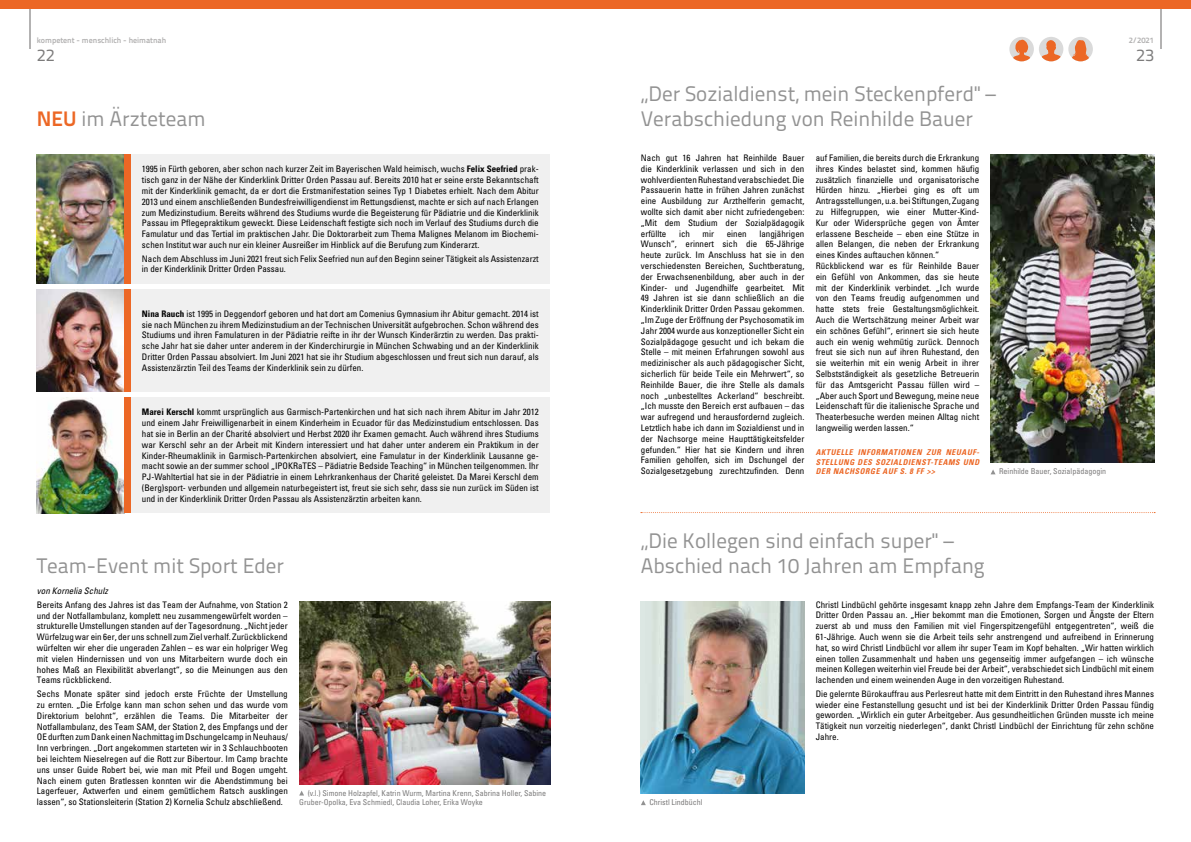
<style>
.page{position:relative;width:1191px;height:842px;background:#fff}
.page>*{position:absolute;margin:0;border:0;box-sizing:border-box;transform-origin:0 0}
.t1{font:21px/25.2px "Titillium Text 22 L";color:#929292}
.t2{font:17px "Titillium Text 22 L";color:#7c7b7b}
.t3{font:condensed 9px/10.8px "Univers LT Std";color:#000;text-align:justify}
.t4{font:italic condensed 9px "Univers LT Std";color:#000}
.t5{font:condensed 8px/9.6px "Univers LT Std";color:#7c7b7b}
.t6{font:italic 700 condensed 8px/9.6px "Univers LT Std";letter-spacing:.075em;color:#ec6725;text-align:justify}
.t7{font:700 8px "Titillium Text 22 L";color:#b3b2b2}
.s1{font-family:"Titillium Text 22 L 800 wt";color:#ec6725}
.s2{font-weight:700}
</style>
<div class="page">
<svg style="left:1009px;top:37px;width:83px;height:24px"></svg>
<svg style="left:299px;top:791px;width:5px;height:4px"></svg>
<svg style="left:641px;top:800px;width:5px;height:5px"></svg>
<svg style="left:991px;top:469px;width:4px;height:5px"></svg>
<img style="left:299px;top:601px;width:251px;height:183px">
<img style="left:641px;top:601px;width:163px;height:193px">
<img style="left:990px;top:154px;width:164px;height:309px">
<div style="left:130px;top:155px;width:420px;height:129px;background:#f0f0f0"></div>
<img style="left:37px;top:155px;width:87px;height:129px">
<div style="left:124px;top:155px;width:6px;height:129px;background:#ec6725"></div>
<div style="left:130px;top:289px;width:420px;height:103px;background:#f0f0f0"></div>
<img style="left:37px;top:289px;width:87px;height:103px">
<div style="left:124px;top:289px;width:6px;height:103px;background:#ec6725"></div>
<div style="left:130px;top:397px;width:420px;height:116px;background:#f0f0f0"></div>
<img style="left:37px;top:398px;width:87px;height:115px">
<div style="left:124px;top:397px;width:6px;height:116px;background:#ec6725"></div>
<svg style="left:641px;top:512px;width:514px;height:1px"></svg>
<hr style="left:1159px;top:0;width:2px;height:49px;background:#b3b2b2">
<hr style="left:30px;top:0;width:1px;height:49px;background:#b3b2b2">
<div style="left:587px;top:0;width:604px;height:9px;background:#ec6725"></div>
<div style="left:0;top:0;width:604px;height:9px;background:#ec6725"></div>
<p class="t7" style="left:37px;top:34px;width:131px">kompetent - menschlich - heimatnah</p>
<h2 class="t2" style="left:37px;top:43px;width:20px">22</h2>
<h1 class="t1" style="left:37px;top:105px;width:170px"><span class="s1">NEU</span> im Ärzteteam</h1>
<p class="t3" style="left:142px;top:164px;width:398px">1995 in Fürth geboren, aber schon nach kurzer Zeit im Bayerischen Wald heimisch, wuchs <span class="s2">Felix Seefried</span> prak&shy;tisch ganz in der Nähe der Kinderklink Dritter Orden Passau auf. Bereits 2010 hat er seine erste Bekanntschaft mit der Kinderklinik gemacht, da er dort die Erstmanifestation seines Typ 1 Diabetes erhielt. Nach dem Abitur 2013 und einem anschließenden Bundesfreiwilligendienst im Rettungsdienst, machte er sich auf nach Erlangen zum Medizinstudium. Bereits während des Studiums wurde die Begeisterung für Pädiatrie und die Kinderklinik Passau im Pflegepraktikum geweckt. Diese Leidenschaft festigte sich noch im Verlauf des Studiums durch die Famulatur und das Tertial im praktischen Jahr. Die Doktorarbeit zum Thema Malignes Melanom im Biochemi&shy;schen Institut war auch nur ein kleiner Ausreißer im Hinblick auf die Berufung zum Kinderarzt.</p>
<p class="t3" style="left:142px;top:253px;width:398px">Nach dem Abschluss im Juni 2021 freut sich Felix Seefried nun auf den Beginn seiner Tätigkeit als Assistenzarzt in der Kinderklinik Dritter Orden Passau.</p>
<p class="t3" style="left:142px;top:308px;width:398px"><span class="s2">Nina Rauch</span> ist 1995 in Deggendorf geboren und hat dort am Comenius Gymnasium ihr Abitur gemacht. 2014 ist sie nach München zu ihrem Medizinstudium an der Technischen Universität aufgebrochen. Schon während des Studiums und ihren Famulaturen in der Pädiatrie reifte in ihr der Wunsch Kinderärztin zu werden. Das prakti&shy;sche Jahr hat sie daher unter anderem in der Kinderchirurgie in München Schwabing und an der Kinderklinik Dritter Orden Passau absolviert. Im Juni 2021 hat sie ihr Studium abgeschlossen und freut sich nun darauf, als Assistenzärztin Teil des Teams der Kinderklinik sein zu dürfen.</p>
<p class="t3" style="left:142px;top:407px;width:398px"><span class="s2">Marei Kerschl</span> kommt ursprünglich aus Garmisch-Partenkirchen und hat sich nach ihrem Abitur im Jahr 2012 und einem Jahr Freiwilligenarbeit in einem Kinderheim in Ecuador für das Medizinstudium entschlossen. Das hat sie in Berlin an der Charité absolviert und Herbst 2020 ihr Examen gemacht. Auch während ihres Studiums war Kerschl sehr an der Arbeit mit Kindern interessiert und hat daher unter anderem ein Praktikum in der Kinder-Rheumaklinik in Garmisch-Partenkirchen absolviert, eine Famulatur in der Kinderklinik Lausanne ge&shy;macht sowie an der summer school „IPOKRaTES – Pädiatrie Bedside Teaching“ in München teilgenommen. Ihr PJ-Wahltertial hat sie in der Pädiatrie in einem Lehrkrankenhaus der Charité geleistet. Da Marei Kerschl dem (Berg)sport- verbunden und allgemein naturbegeistert ist, freut sie sich sehr, dass sie nun zurück im Süden ist und in der Kinderklinik Dritter Orden Passau als Assistenzärztin arbeiten kann.</p>
<h1 class="t1" style="left:641px;top:80px;width:357px">„Der Sozialdienst, mein Steckenpferd" –<br>Verabschiedung von Reinhilde Bauer</h1>
<p class="t3" style="left:641px;top:152px;width:165px">Nach gut 16 Jahren hat Reinhilde Bauer die Kinderklinik verlassen und sich in den wohlverdienten Ruhestand verabschiedet. Die Passauerin hatte in frühen Jahren zunächst eine Ausbildung zur Arzthelferin gemacht, wollte sich damit aber nicht zufriedengeben: „Mit dem Studium der Sozialpädagogik erfüllte</p>
<p class="t3" style="left:641px;top:228px;width:165px;text-indent:118px">langjährigen Wunsch“, erinnert sich die 65-Jährige heute zurück. Im Anschluss hat sie in den verschiedensten Bereichen, Suchtberatung, der Erwachsenenbildung, aber auch in der Kinder- und Jugendhilfe gearbeitet. Mit 49 Jahren ist sie dann schließlich an die Kinderklinik Dritter Orden Passau gekommen. „Im Zuge der Eröffnung der Psychosomatik im Jahr 2004 wurde aus konzeptioneller Sicht ein Sozialpädagoge gesucht und ich bekam die Stelle – mit meinen Erfahrungen sowohl aus medizinischer als auch pädagogischer Sicht, sicherlich für beide Teile ein Mehrwert“, so Reinhilde Bauer, die ihre Stelle als damals noch „unbestelltes Ackerland“ beschreibt. „Ich musste den Bereich erst aufbauen – das war aufregend und herausfordernd zugleich.<br>Letztlich habe ich dann im Sozialdienst und in der Nachsorge meine Haupttätigkeitsfelder gefunden.“ Hier hat sie Kindern und ihren Familien geholfen, sich im Dschungel der Sozialgesetzgebung zurechtzufinden. Denn</p>
<p class="t3" style="left:679px;top:228px;width:12px">ich</p>
<p class="t3" style="left:702px;top:228px;width:13px">mir</p>
<p class="t3" style="left:726px;top:228px;width:21px">einen</p>
<p class="t3" style="left:815px;top:152px;width:165px;text-align:left">auf Familien, die bereits durch die Erkrankung ihres Kindes belastet sind, kommen häufig zusätzlich finanzielle und organisatorische Hürden hinzu. „Hierbei ging es oft um Antragsstellungen, u.a. bei Stiftungen, Zugang zu Hilfegruppen, wie einer Mutter-Kind-Kur oder Widersprüche gegen von Ämter erlassene Bescheide – eben eine Stütze in allen Belangen, die neben der Erkrankung eines Kindes auftauchen können.“ Rückblickend war es für Reinhilde Bauer ein Gefühl von Ankommen, das sie heute mit der Kinderklinik verbindet. „Ich wurde von den Teams freudig aufgenommen und hatte stets freie Gestaltungsmöglichkeit.<br>Auch die Wertschätzung meiner Arbeit war ein schönes Gefühl“, erinnert sie sich heute auch ein wenig wehmütig zurück. Dennoch freut sie sich nun auf ihren Ruhestand, den sie weiterhin mit ein wenig Arbeit in ihrer Selbstständigkeit als gesetzliche Betreuerin für das Amtsgericht Passau füllen wird – „Aber auch Sport und Bewegung, meine neue Leidenschaft für die italienische Sprache und Theaterbesuche werden meinen Alltag nicht langweilig werden lassen.“</p>
<p class="t6" style="left:815px;top:448px;width:165px">AKTUELLE INFORMATIONEN ZUR NEUAUF-STELLUNG DES SOZIALDIENST-TEAMS UND DER NACHSORGE AUF S. 8 FF &gt;&gt;</p>
<p class="t5" style="left:999px;top:467px;width:108px">Reinhilde Bauer, Sozialpädagogin</p>
<p class="t7" style="left:1128px;top:34px;width:27px">2/2021</p>
<h2 class="t2" style="left:1136px;top:43px;width:20px">23</h2>
<h1 class="t1" style="left:37px;top:552px;width:249px">Team-Event mit Sport Eder</h1>
<p class="t4" style="left:37px;top:585px;width:72px">von Kornelia Schulz</p>
<p class="t3" style="left:37px;top:599px;width:252px">Bereits Anfang des Jahres ist das Team der Aufnahme, von Station 2 und der Notfallambulanz, komplett neu zusammengewürfelt worden – strukturelle Umstellungen standen auf der Tagesordnung. „Nicht jeder Würfelzug war ein 6er, der uns schnell zum Ziel verhalf. Zurückblickend würfelten wir eher die ungeraden Zahlen – es war ein holpriger Weg mit vielen Hindernissen und von uns Mitarbeitern wurde doch ein hohes Maß an Flexibilität abverlangt“, so die Meinungen aus den Teams rückblickend.</p>
<p class="t3" style="left:37px;top:688px;width:252px">Sechs Monate später sind jedoch erste Früchte der Umstellung zu ernten. „Die Erfolge kann man schon sehen und das wurde vom Direktorium belohnt“, erzählen die Teams. Die Mitarbeiter der Notfallambulanz, des Team SAM, der Station 2, des Empfangs und der OE durften zum Dank einen Nachmittag im Dschungelcamp in Neuhaus/ Inn verbringen. „Dort angekommen starteten wir in 3 Schlauchbooten bei leichtem Nieselregen auf die Rott zur Bibertour. Im Camp brachte uns unser Guide Robert bei, wie man mit Pfeil und Bogen umgeht.<br>Nach einem guten Bratlessen konnten wir die Abendstimmung bei Lagerfeuer, Axtwerfen und einem gemütlichem Ratsch ausklingen lassen“, so Stationsleiterin (Station 2) Kornelia Schulz abschließend.</p>
<h1 class="t1" style="left:641px;top:527px;width:345px">„Die Kollegen sind einfach super" –<br>Abschied nach 10 Jahren am Empfang</h1>
<p class="t3" style="left:815px;top:599px;width:340px">Christl Lindbüchl gehörte insgesamt knapp zehn Jahre dem Empfangs-Team der Kinderklinik Dritter Orden Passau an. „Hier bekommt man die Emotionen, Sorgen und Ängste der Eltern zuerst ab und muss den Familien mit viel Fingerspitzengefühl entgegentreten“, weiß die 61-Jährige. Auch wenn sie die Arbeit teils sehr anstrengend und aufreibend in Erinnerung hat, so wird Christl Lindbüchl vor allem ihr super Team im Kopf behalten. „Wir hatten wirklich einen tollen Zusammenhalt und haben uns gegenseitig immer aufgefangen – ich wünsche meinen Kollegen weiterhin viel Freude bei der Arbeit“, verabschiedet sich Lindbüchl mit einem lachenden und einem weinenden Auge in den vorzeitigen Ruhestand.</p>
<p class="t3" style="left:815px;top:688px;width:340px">Die gelernte Bürokauffrau aus Perlesreut hatte mit dem Eintritt in den Ruhestand ihres Mannes wieder eine Festanstellung gesucht und ist bei der Kinderklinik Dritter Orden Passau fündig geworden. „Wirklich ein guter Arbeitgeber. Aus gesundheitlichen Gründen musste ich meine Tätigkeit nun vorzeitig niederlegen“, dankt Christl Lindbüchl der Einrichtung für zehn schöne Jahre.</p>
<p class="t5" style="left:299px;top:788px;width:249px;text-indent:9px">(v.l.) Simone Holzapfel, Katrin Wurm, Martina Krenn, Sabrina Holler, Sabine<br>Gruber-Opolka, Eva Schmiedl, Claudia Loher, Erika Woyke</p>
<p class="t5" style="left:649px;top:797px;width:55px">Christl Lindbüchl</p>
</div>
